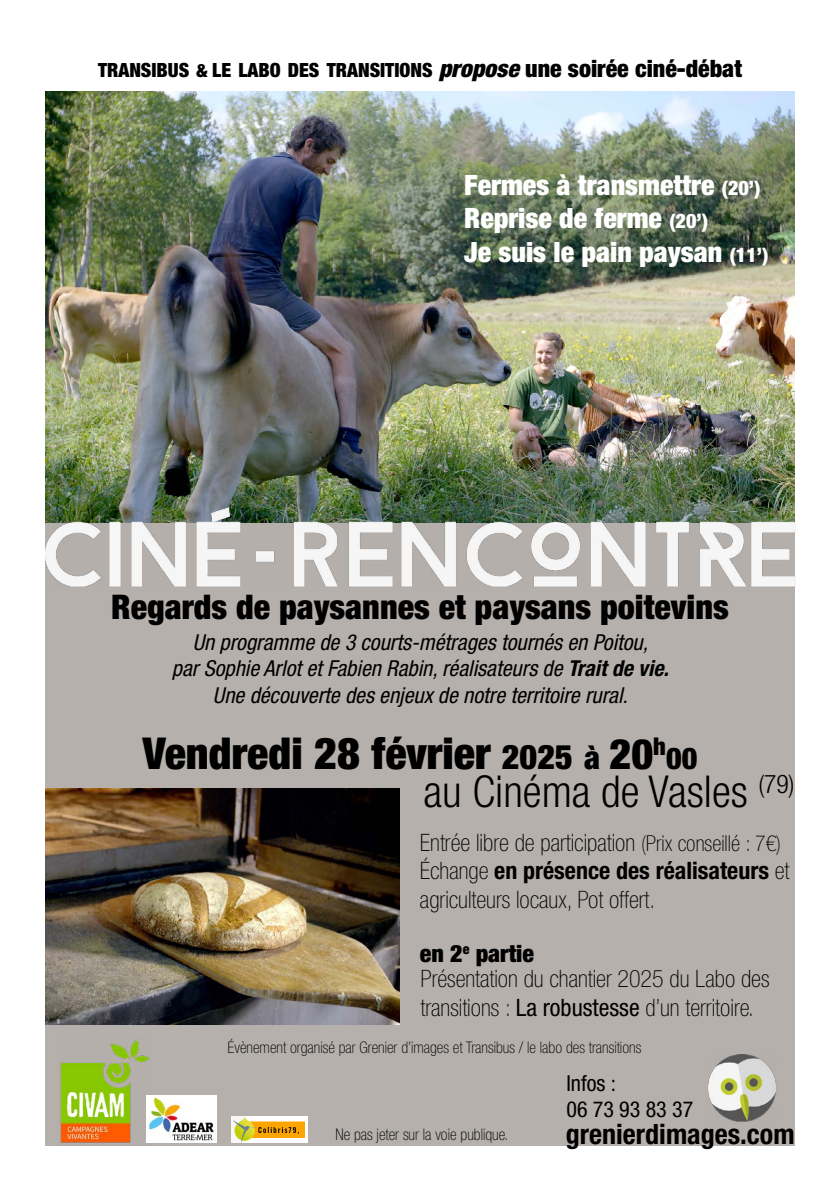
<style>
.page{position:relative;width:840px;height:1191px;background:#fff}
.page>*{position:absolute;margin:0;border:0;box-sizing:border-box;transform-origin:0 0}
.t1{font:900 condensed 44px "Helvetica Neue LT Std";color:#000}
.t2{font:300 condensed 44px "Helvetica Neue LT Std";color:#000}
.t3{font:900 condensed 34px "Helvetica Neue LT Std";color:#000}
.t4{font:900 condensed 30px "Helvetica Neue LT Std";color:#000}
.t5{font:900 condensed 28px/33.6px "Helvetica Neue LT Std";color:#fff}
.t6{font:700 condensed 28px "Helvetica Neue LT Std";color:#000}
.t7{font:100 condensed 24px/28.8px "Helvetica Neue LT Std";color:#000}
.t8{font:900 condensed 24px "Helvetica Neue LT Std";color:#000}
.t9{font:italic condensed 22px/26.4px "Helvetica Neue LT Std";color:#000;text-align:center}
.t10{font:condensed 22px/26.4px "Helvetica Neue LT Std";color:#000}
.t11{font:900 condensed 19.6px "Helvetica Neue LT Std";color:#000}
.t12{font:100 condensed 16px "Helvetica Neue LT Std";color:#000}
.s1{font-size:18px}
.s2{font-style:italic;font-size:24px}
.s3{font-size:24px}
.s4{font-size:20px}
.s5{font-weight:700}
.s6{font-size:34px}
.s7{font-size:32px}
.s8{font-size:42px}
.s9{font-size:22px}
.s10{font-weight:400}
</style>
<div class="page">
<div style="left:45px;top:465px;width:749px;height:680px;background:#b5b0ac"></div>
<img style="left:45px;top:92px;width:749px;height:415px">
<img style="left:45px;top:507px;width:751px;height:79px">
<img style="left:45px;top:788px;width:354px;height:236px">
<img style="left:59px;top:1039px;width:92px;height:107px">
<img style="left:708px;top:1054px;width:68px;height:68px">
<img style="left:146px;top:1095px;width:70px;height:47px">
<img style="left:231px;top:1116px;width:76px;height:27px">
<p class="t11" style="left:98px;top:58px;width:645px">TRANSIBUS <span class="s1">&amp;</span> LE LABO DES TRANSITIONS <span class="s2">propose</span> <span class="s3">une soirée ciné-débat</span></p>
<p class="t5" style="left:464px;top:167px;width:305px">Fermes à transmettre <span class="s4">(20’)<br></span>Reprise de ferme <span class="s4">(20’)<br></span>Je suis le pain paysan <span class="s4">(11’)</span></p>
<h2 class="t3" style="left:111px;top:585px;width:618px">Regards de paysannes et paysans poitevins</h2>
<p class="t9" style="left:172px;top:629px;width:498px">Un programme de 3 courts-métrages tournés en Poitou,<br>par Sophie Arlot et Fabien Rabin, réalisateurs de <span class="s5">Trait de vie.<br></span>Une découverte des enjeux de notre territoire rural.</p>
<h1 class="t1" style="left:143px;top:726px;width:524px">Vendredi 28 février <span class="s6">2025</span> <span class="s7">à</span> <span class="s8">20</span><sup>h</sup></h1>
<p class="t4" style="left:665px;top:739px;width:33px">00</p>
<h1 class="t2" style="left:423px;top:766px;width:372px">au Cinéma de Vasles <sup>(79)</sup></h1>
<p class="t7" style="left:420px;top:827px;width:371px">Entrée libre de participation <span class="s9">(Prix conseillé : 7€)<br></span>Échange <span class="s5">en présence des réalisateurs</span> et agriculteurs locaux, Pot offert.</p>
<p class="t8" style="left:420px;top:939px;width:115px">en 2<sup>e</sup> partie</p>
<p class="t7" style="left:420px;top:964px;width:350px">Présentation du chantier 2025 du Labo des transitions : <span class="s10">La robustesse</span> d’un territoire.</p>
<p class="t12" style="left:227px;top:1038px;width:415px">Évènement organisé par Grenier d’images et Transibus / le labo des transitions</p>
<p class="t10" style="left:566px;top:1069px;width:128px">Infos :<br>06 73 93 83 37</p>
<p class="t12" style="left:335px;top:1125px;width:174px">Ne pas jeter sur la voie publique.</p>
<p class="t6" style="left:565px;top:1117px;width:230px">grenierdimages.com</p>
</div>
